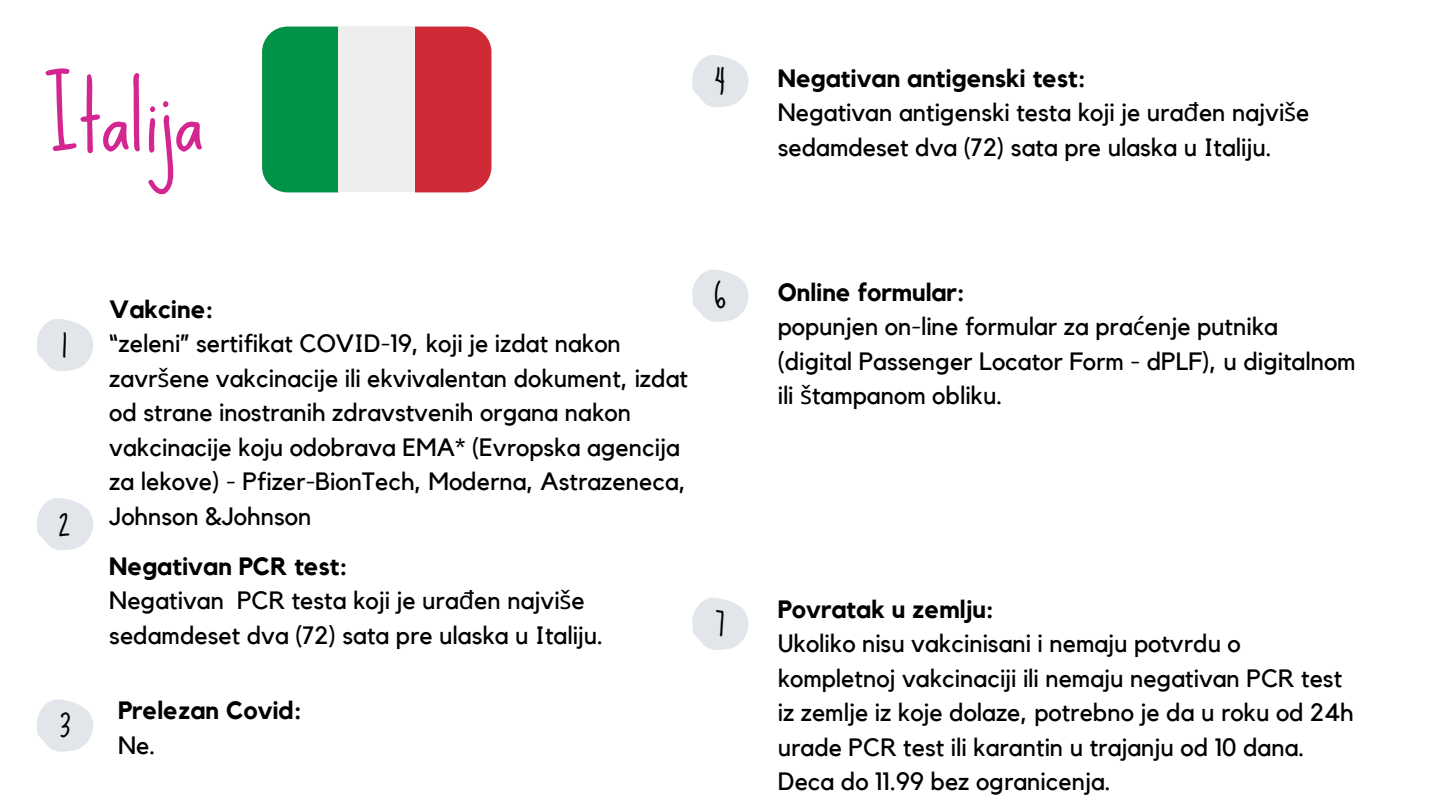
<style>
.page{position:relative;width:1440px;height:810px;background:#fff}
.page>*{position:absolute;margin:0;border:0;box-sizing:border-box;transform-origin:0 0}
.t1{font:90px "Sue Ellen Francisco";color:#d42691}
.t2{font:35px "Sue Ellen Francisco";color:#000}
.t3{font:25px/34.5px "Kollektif";color:#000}
.t4{font:700 25px "Kollektif";color:#000}
.s1{font-family:"Noto Sans"}
</style>
<div class="page">
<svg style="left:37px;top:319px;width:57px;height:52px"></svg>
<svg style="left:37px;top:498px;width:57px;height:52px"></svg>
<svg style="left:692px;top:55px;width:57px;height:53px"></svg>
<svg style="left:692px;top:269px;width:57px;height:53px"></svg>
<svg style="left:692px;top:598px;width:57px;height:52px"></svg>
<svg style="left:37px;top:699px;width:56px;height:53px"></svg>
<div style="left:415px;top:27px;width:76px;height:165px;background:#ce2b37"></div>
<div style="left:262px;top:27px;width:77px;height:165px;background:#009246"></div>
<div style="left:339px;top:27px;width:76px;height:165px;background:#eee"></div>
<p class="t1" style="left:46px;top:67px;width:159px">Italija</p>
<p class="t2" style="left:715px;top:60px;width:12px">4</p>
<p class="t2" style="left:62px;top:324px;width:7px">1</p>
<p class="t2" style="left:59px;top:503px;width:14px">2</p>
<p class="t2" style="left:59px;top:705px;width:13px">3</p>
<p class="t4" style="left:109px;top:298px;width:106px">Vakcine:</p>
<p class="t3" style="left:109px;top:327px;width:580px">“zeleni” sertifikat COVID-19, koji je izdat nakon zavr<span class="s1">š</span>ene vakcinacije ili ekvivalentan dokument, izdat od strane inostranih zdravstvenih organa nakon vakcinacije koju odobrava EMA* (Evropska agencija za lekove) - Pfizer-BionTech, Moderna, Astrazeneca, Johnson &amp;Johnson</p>
<p class="t4" style="left:109px;top:554px;width:240px">Negativan PCR test:</p>
<p class="t3" style="left:109px;top:584px;width:495px">Negativan PCR testa koji je ura<span class="s1">đ</span>en najvi<span class="s1">š</span>e sedamdeset dva (72) sata pre ulaska u Italiju.</p>
<p class="t4" style="left:118px;top:699px;width:185px">Prelezan Covid:</p>
<p class="t3" style="left:118px;top:729px;width:39px">Ne.</p>
<p class="t2" style="left:714px;top:275px;width:14px">6</p>
<p class="t2" style="left:715px;top:603px;width:11px">7</p>
<p class="t4" style="left:778px;top:67px;width:309px">Negativan antigenski test:</p>
<p class="t3" style="left:778px;top:96px;width:533px">Negativan antigenski testa koji je ura<span class="s1">đ</span>en najvi<span class="s1">š</span>e sedamdeset dva (72) sata pre ulaska u Italiju.</p>
<p class="t4" style="left:778px;top:280px;width:189px">Online formular:</p>
<p class="t3" style="left:778px;top:310px;width:580px">popunjen on-line formular za pra<span class="s1">ć</span>enje putnika (digital Passenger Locator Form - dPLF), u digitalnom ili <span class="s1">š</span>tampanom obliku.</p>
<p class="t4" style="left:778px;top:597px;width:218px">Povratak u zemlju:</p>
<p class="t3" style="left:778px;top:627px;width:577px">Ukoliko nisu vakcinisani i nemaju potvrdu o kompletnoj vakcinaciji ili nemaju negativan PCR test iz zemlje iz koje dolaze, potrebno je da u roku od 24h urade PCR test ili karantin u trajanju od 10 dana.</p>
<p class="t3" style="left:778px;top:765px;width:335px">Deca do 11.99 bez ogranicenja.</p>
</div>
